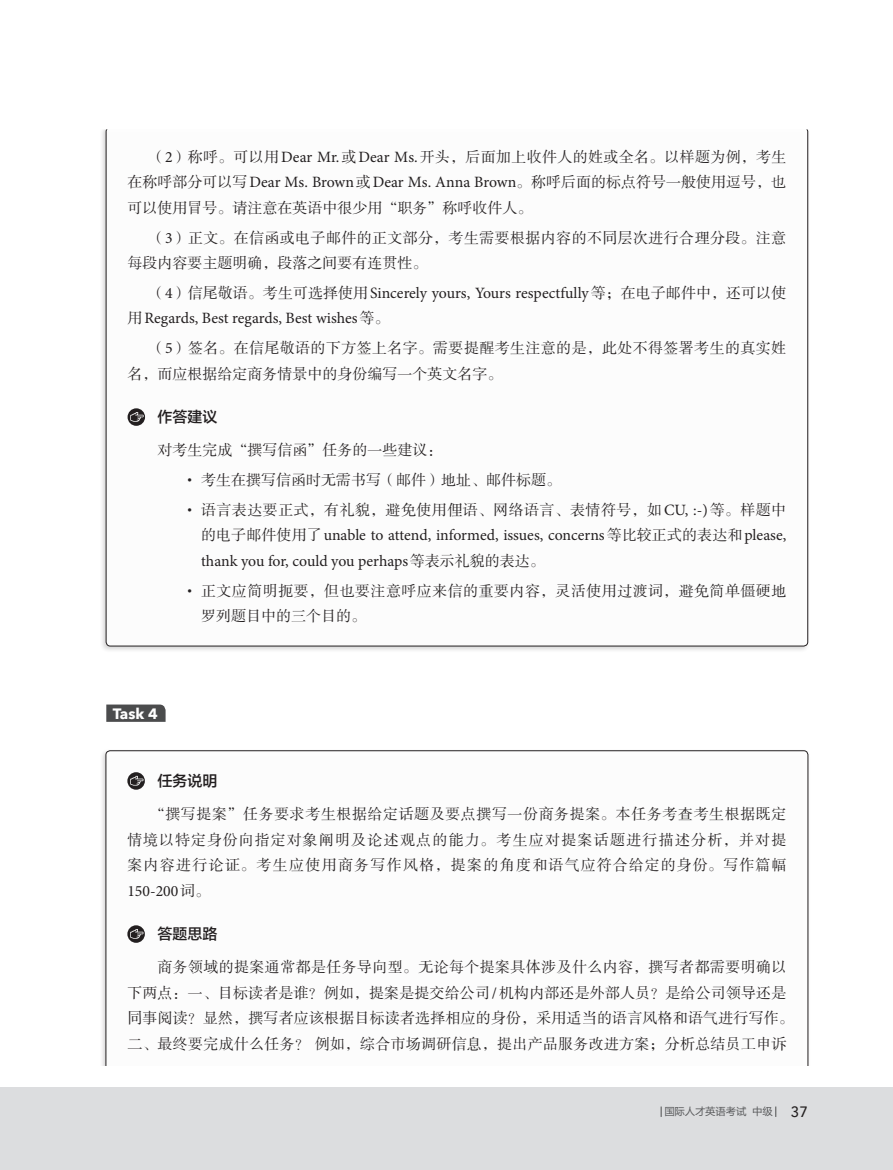
<style>
.page{position:relative;width:893px;height:1170px;background:#fff}
.page>*{position:absolute;margin:0;border:0;box-sizing:border-box;transform-origin:0 0}
.内文{font:15.75px/25.5px "Minion Pro";letter-spacing:-.005em;color:#231f20}
.内文-2{font:15px/25.5px "FZSSK GBK1 0";letter-spacing:.02em;color:#231f20}
.内文-3{font:15px "FZSSK GBK1 0";color:#231f20}
.任务说明{font:15px "FZLTZHK GBK1 0";color:#231f20}
.TASK{font:700 15px "Avenir Next";color:#fff}
.t1{font:10.5px "FZLTHJW GB1 0";letter-spacing:-.025em;color:#57585a}
.s1{font-family:"Minion Pro";font-size:15.75px}
.s2{font-family:"FZSSK GBK1 0";font-size:15px}
.s3{font-family:"Avenir Next";font-weight:500;font-size:15px;color:#231f20}
</style>
<div class="page">
<div style="left:0;top:1086px;width:893px;height:83px;background:#dcdddf"></div>
<div style="left:99px;top:125px;width:711px;height:528px;background:#231f20;opacity:.2"></div>
<div style="left:106px;top:127px;width:702px;height:519px;background:#fff;border-radius:4px"></div>
<svg style="left:128px;top:408px;width:17px;height:18px"></svg>
<svg style="left:130px;top:412px;width:14px;height:9px"></svg>
<div style="left:94px;top:107px;width:727px;height:22px;background:#fff;border-radius:4px"></div>
<svg style="left:106px;top:704px;width:60px;height:17px"></svg>
<svg style="left:127px;top:772px;width:18px;height:17px"></svg>
<svg style="left:130px;top:775px;width:13px;height:10px"></svg>
<svg style="left:127px;top:925px;width:18px;height:17px"></svg>
<svg style="left:130px;top:928px;width:13px;height:10px"></svg>
<p class="内文-2" style="left:150px;top:144px;width:638px">（<span class="s1">2</span>）称呼。可以用<span class="s1">Dear Mr.</span>或<span class="s1">Dear Ms.</span>开头，后面加上收件人的姓或全名。以样题为例，考生</p>
<p class="内文" style="left:128px;top:170px;width:660px"><span class="s2">在称呼部分可以写</span>Dear Ms. Brown<span class="s2">或</span>Dear Ms. Anna Brown<span class="s2">。称呼后面的标点符号一般使用逗号，也</span></p>
<p class="内文-3" style="left:128px;top:199px;width:406px">可以使用冒号。请注意在英语中很少用“职务”称呼收件人。</p>
<p class="内文-2" style="left:128px;top:225px;width:660px;text-indent:22px">（<span class="s1">3</span>）正文。在信函或电子邮件的正文部分，考生需要根据内容的不同层次进行合理分段。注意每段内容要主题明确，段落之间要有连贯性。</p>
<p class="内文" style="left:128px;top:280px;width:660px;text-indent:22px"><span class="s2">（</span>4<span class="s2">）信尾敬语。考生可选择使用</span>Sincerely yours, Yours respectfully<span class="s2">等；在电子邮件中，还可以使用</span>Regards, Best regards, Best wishes<span class="s2">等。</span></p>
<p class="内文-2" style="left:128px;top:336px;width:660px;text-indent:22px">（<span class="s1">5</span>）签名。在信尾敬语的下方签上名字。需要提醒考生注意的是，此处不得签署考生的真实姓名，而应根据给定商务情景中的身份编写一个英文名字。</p>
<p class="任务说明" style="left:158px;top:409px;width:61px">作答建议</p>
<p class="内文-3" style="left:158px;top:442px;width:286px">对考生完成“撰写信函”任务的一些建议：</p>
<p class="内文-3" style="left:188px;top:471px;width:375px"><sup>●</sup> 考生在撰写信函时无需书写（邮件）地址、邮件标题。</p>
<p class="内文-2" style="left:188px;top:497px;width:600px"><sup>●</sup> 语言表达要正式，有礼貌，避免使用俚语、网络语言、表情符号，如<span class="s1">CU, :-)</span>等。样题中</p>
<p class="内文" style="left:201px;top:522px;width:587px"><span class="s2">的电子邮件使用了</span>unable to attend, informed, issues, concerns<span class="s2">等比较正式的表达和</span>please, thank you for, could you perhaps<span class="s2">等表示礼貌的表达。</span></p>
<p class="内文-2" style="left:201px;top:578px;width:587px;text-indent:-14px"><sup>●</sup> 正文应简明扼要，但也要注意呼应来信的重要内容，灵活使用过渡词，避免简单僵硬地罗列题目中的三个目的。</p>
<p class="TASK" style="left:113px;top:700px;width:47px">Task 4</p>
<p class="任务说明" style="left:157px;top:772px;width:62px">任务说明</p>
<p class="内文-2" style="left:127px;top:801px;width:661px;text-align:justify;text-indent:22px">“撰写提案”任务要求考生根据给定话题及要点撰写一份商务提案。本任务考查考生根据既定情境以特定身份向指定对象阐明及论述观点的能力。考生应对提案话题进行描述分析，并对提案内容进行论证。考生应使用商务写作风格，提案的角度和语气应符合给定的身份。写作篇幅</p>
<p class="内文" style="left:127px;top:877px;width:84px">150-200<span class="s2">词。</span></p>
<p class="任务说明" style="left:157px;top:925px;width:62px">答题思路</p>
<p class="内文-2" style="left:127px;top:954px;width:668px;text-indent:30px">商务领域的提案通常都是任务导向型。无论每个提案具体涉及什么内容，撰写者都需要明确以下两点：一、目标读者是谁？例如，提案是提交给公司<span class="s1">/</span>机构内部还是外部人员？是给公司领导还是同事阅读？显然，撰写者应该根据目标读者选择相应的身份，采用适当的语言风格和语气进行写作。二、最终要完成什么任务？例如，综合市场调研信息，提出产品服务改进方案；分析总结员工申诉</p>
<p class="t1" style="left:664px;top:1105px;width:145px">国际人才英语考试 中级 <span class="s3">37</span></p>
</div>
